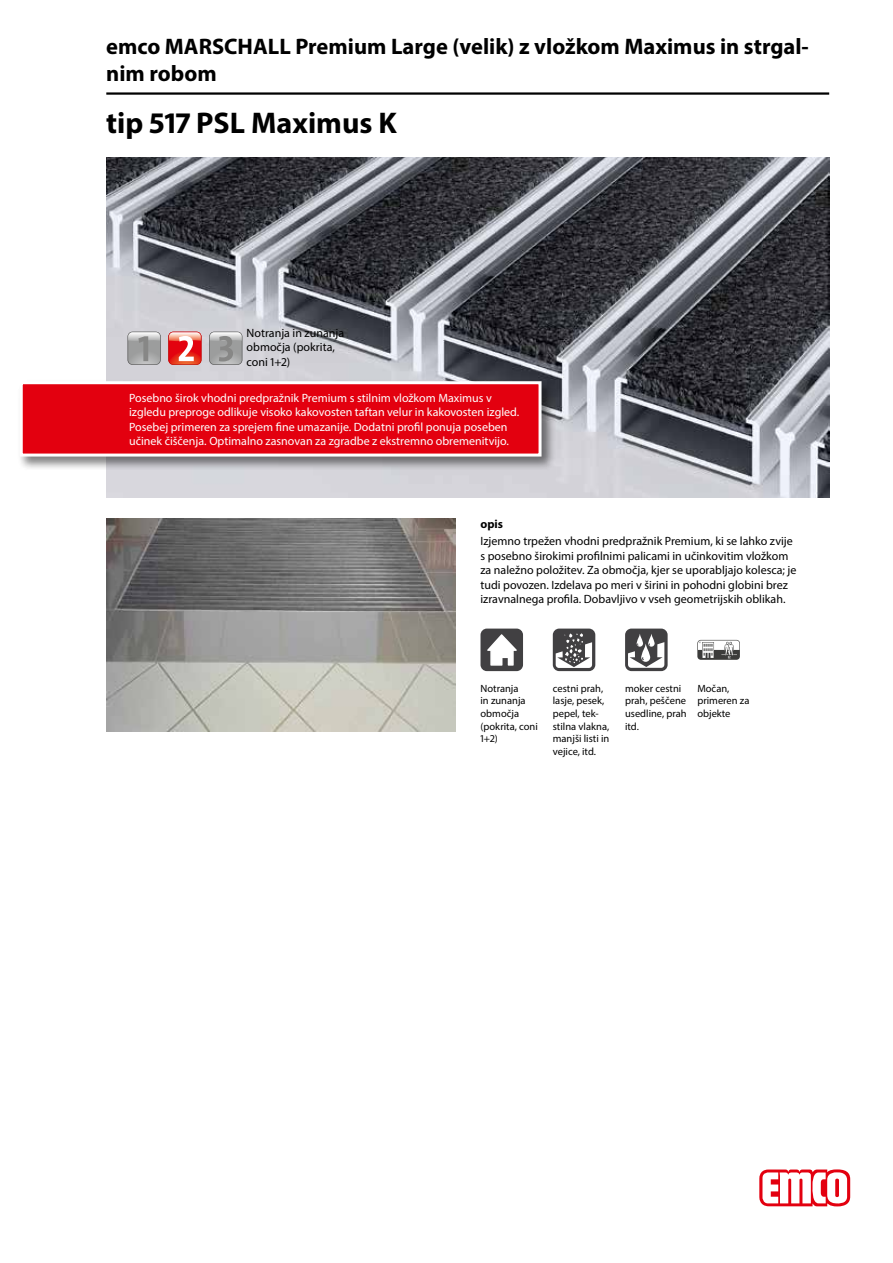
<style>
.page{position:relative;width:893px;height:1263px;background:#fff}
.page>*{position:absolute;margin:0;border:0;box-sizing:border-box;transform-origin:0 0}
.t1{font:700 30px "Myriad Pro";color:#000}
.t2{font:700 22.5px/27px "Myriad Pro";color:#000}
.t3{font:12px/14.4px "Myriad Pro";color:#000}
.t4{font:12px/14.4px "Myriad Pro";color:#fff}
.t5{font:700 12px "Myriad Pro";color:#000}
.t6{font:10.5px/12.6px "Myriad Pro";color:#000}
</style>
<div class="page">
<img style="left:106px;top:157px;width:723px;height:340px">
<hr style="left:106px;top:92px;width:723px;height:3px;background:#000">
<svg style="left:759px;top:1169px;width:91px;height:37px"></svg>
<div style="left:18px;top:379px;width:538px;height:92px;background:#000;opacity:.5"></div>
<div style="left:21px;top:383px;width:519px;height:72px;background:#e3000f"></div>
<div style="left:20px;top:381px;width:522px;height:76px;border:3px solid #fff"></div>
<svg style="left:168px;top:332px;width:33px;height:33px"></svg>
<svg style="left:209px;top:332px;width:33px;height:33px"></svg>
<svg style="left:128px;top:332px;width:33px;height:33px"></svg>
<img style="left:106px;top:519px;width:349px;height:212px">
<div style="left:480px;top:629px;width:43px;height:42px;background:#414042;border-radius:6px"></div>
<svg style="left:487px;top:634px;width:30px;height:32px"></svg>
<div style="left:553px;top:629px;width:42px;height:42px;background:#414042;border-radius:6px"></div>
<svg style="left:556px;top:633px;width:36px;height:35px"></svg>
<div style="left:625px;top:629px;width:43px;height:42px;background:#414042;border-radius:6px"></div>
<svg style="left:628px;top:634px;width:36px;height:34px"></svg>
<svg style="left:697px;top:640px;width:43px;height:20px"></svg>
<h2 class="t2" style="left:106px;top:32px;width:704px">emco MARSCHALL Premium Large (velik) z vložkom Maximus in strgal&shy;nim robom</h2>
<h1 class="t1" style="left:106px;top:103px;width:292px">tip 517 PSL Maximus K</h1>
<p class="t3" style="left:247px;top:325px;width:99px">Notranja in zunanja območja (pokrita, coni 1+2)</p>
<p class="t4" style="left:129px;top:390px;width:392px">Posebno širok vhodni predpražnik Premium s stilnim vložkom Maximus v izgledu preproge odlikuje visoko kakovosten taftan velur in kakovosten izgled.<br>Posebej primeren za sprejem fine umazanije. Dodatni profil ponuja poseben učinek čiščenja. Optimalno zasnovan za zgradbe z ekstremno obremenitvijo.</p>
<p class="t5" style="left:480px;top:516px;width:24px">opis</p>
<p class="t3" style="left:480px;top:534px;width:318px">Izjemno trpežen vhodni predpražnik Premium, ki se lahko zvije s posebno širokimi profilnimi palicami in učinkovitim vložkom za naležno položitev. Za območja, kjer se uporabljajo kolesca; je tudi povozen. Izdelava po meri v širini in pohodni globini brez izravnalnega profila. Dobavljivo v vseh geometrijskih oblikah.</p>
<p class="t6" style="left:480px;top:682px;width:59px">Notranja<br>in zunanja območja (pokrita, coni<br>1+2)</p>
<p class="t6" style="left:553px;top:682px;width:58px">cestni prah, lasje, pesek, pepel, tek&shy;stilna vlakna, manjši listi in vejice, itd.</p>
<p class="t6" style="left:625px;top:682px;width:63px">moker cestni prah, peščene usedline, prah itd.</p>
<p class="t6" style="left:697px;top:682px;width:54px">Močan, primeren za objekte</p>
</div>
